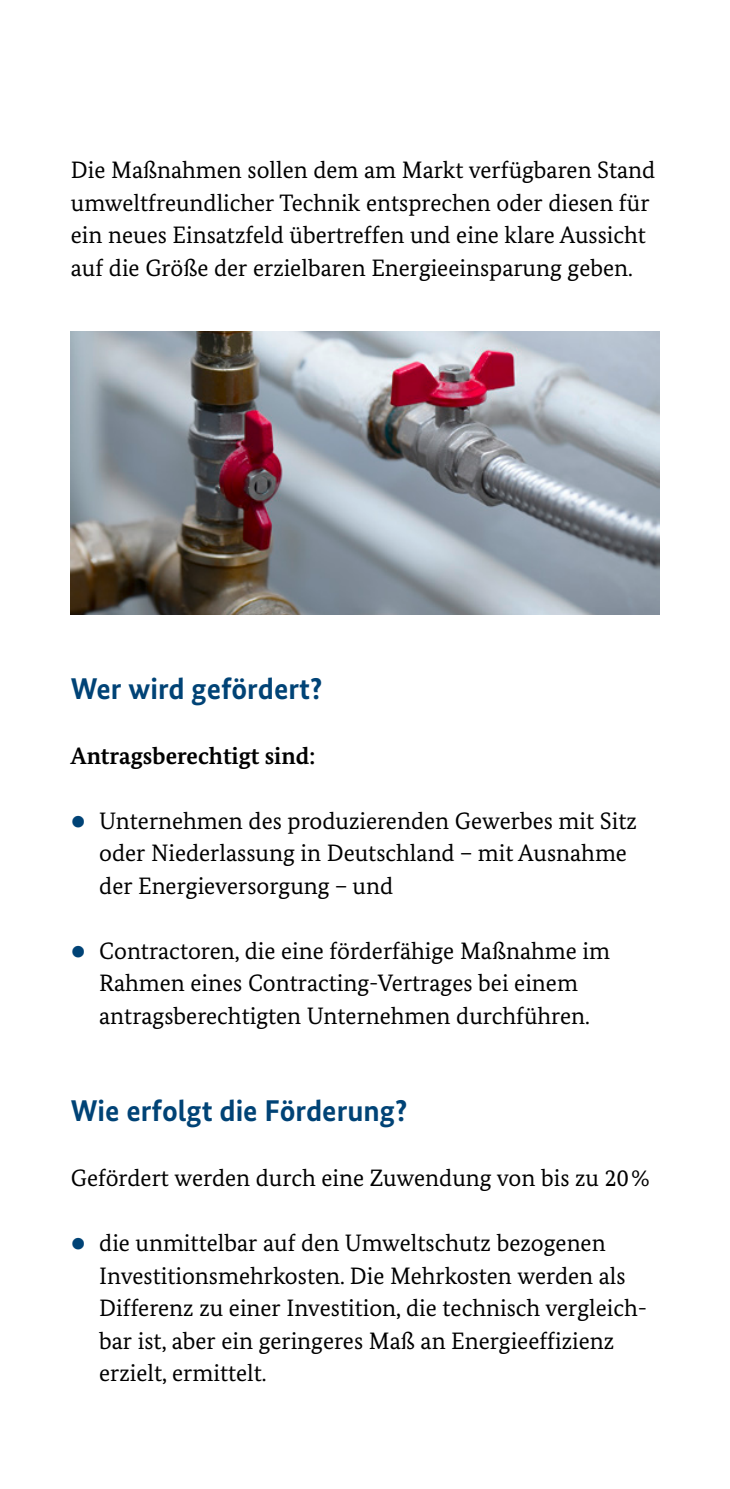
<style>
.page{position:relative;width:730px;height:1489px;background:#fff}
.page>*{position:absolute;margin:0;border:0;box-sizing:border-box;transform-origin:0 0}
.t1{font:700 30px "Bundes Sans";color:#004376}
.t2{font:23.75px/32.5px "Bundes Serif";color:#000}
.t3{font:700 23.75px "Bundes Serif";color:#000}
</style>
<div class="page">
<img style="left:71px;top:331px;width:588px;height:283px">
<p class="t2" style="left:71px;top:154px;width:586px">Die Maßnahmen sollen dem am Markt verfügbaren Stand umweltfreundlicher Technik entsprechen oder diesen für ein neues Einsatzfeld übertreffen und eine klare Aussicht auf die Größe der erzielbaren Energieeinsparung geben.</p>
<h2 class="t1" style="left:71px;top:670px;width:253px">Wer wird gefördert?</h2>
<p class="t3" style="left:71px;top:741px;width:246px">Antragsberechtigt sind:</p>
<p class="t2" style="left:99px;top:804px;width:539px">Unternehmen des produzierenden Gewerbes mit Sitz oder Niederlassung in Deutschland – mit Ausnahme der Energieversorgung – und</p>
<p class="t2" style="left:99px;top:934px;width:512px">Contractoren, die eine förderfähige Maßnahme im<br>Rahmen eines Contracting-Vertrages bei einem antragsberechtigten Unternehmen durchführen.</p>
<h2 class="t1" style="left:71px;top:1092px;width:338px">Wie erfolgt die Förderung?</h2>
<p class="t2" style="left:71px;top:1161px;width:580px">Gefördert werden durch eine Zuwendung von bis zu 20%</p>
<p class="t2" style="left:99px;top:1226px;width:549px">die unmittelbar auf den Umweltschutz bezogenen Investitionsmehrkosten. Die Mehrkosten werden als Differenz zu einer Investition, die technisch vergleich&shy;bar ist, aber ein geringeres Maß an Energieeffizienz erzielt, ermittelt.</p>
</div>
